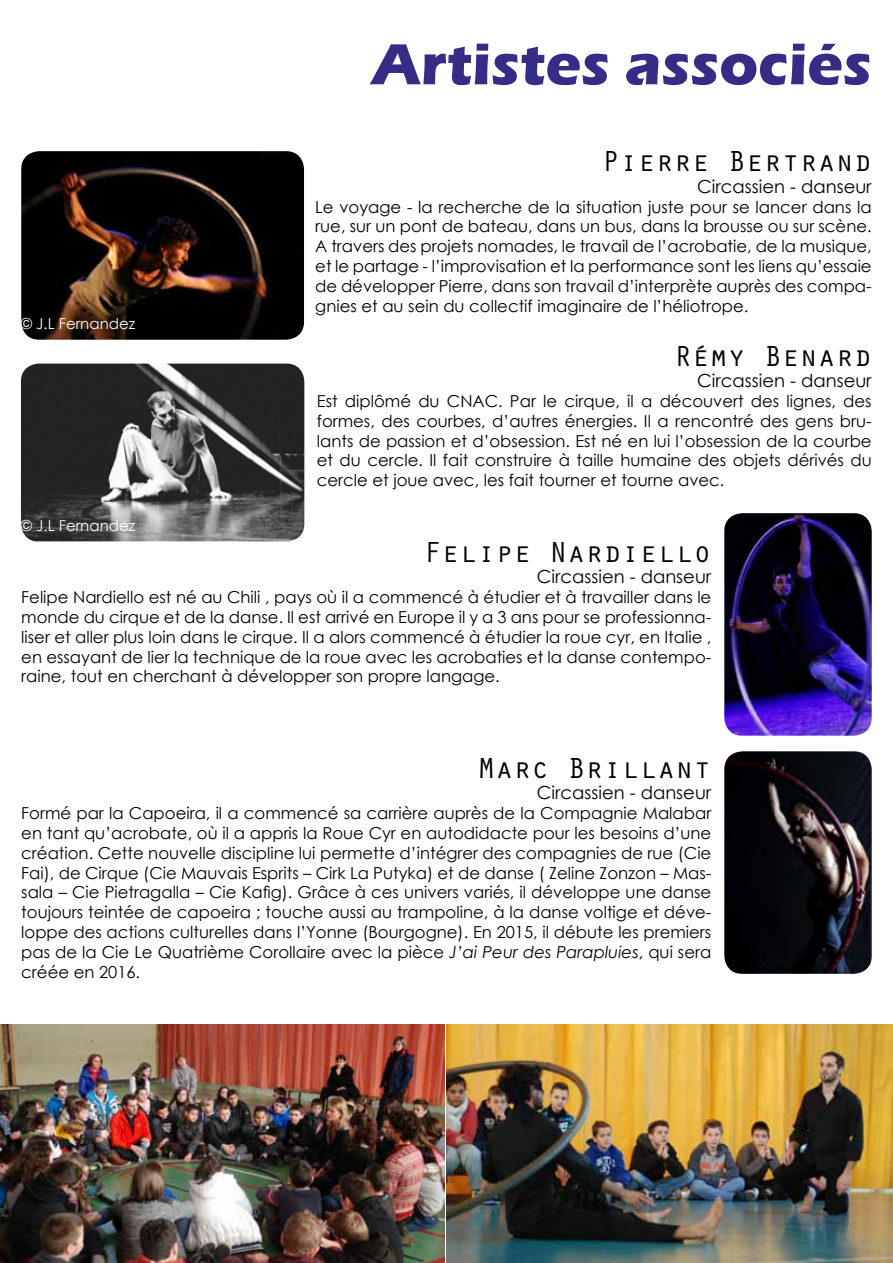
<style>
.page{position:relative;width:893px;height:1263px;background:#fff}
.page>*{position:absolute;margin:0;border:0;box-sizing:border-box;transform-origin:0 0}
.t1{font:700 60px "Eras ITC";color:#352c85}
.t2{font:30px "Orator Std";color:#000}
.t3{font:18px "Century Gothic";color:#000}
.t4{font:16.5px/19.8px "Century Gothic";color:#000;text-align:justify}
.t5{font:15px "Century Gothic";color:#fff}
.s1{font-style:italic}
</style>
<div class="page">
<img style="left:21px;top:151px;width:283px;height:189px">
<img style="left:21px;top:364px;width:283px;height:177px">
<img style="left:724px;top:513px;width:148px;height:223px">
<img style="left:724px;top:751px;width:148px;height:223px">
<img style="left:0;top:1025px;width:444px;height:238px">
<img style="left:446px;top:1025px;width:447px;height:238px">
<p class="t5" style="left:21px;top:313px;width:116px">© J.L Fernandez</p>
<p class="t5" style="left:21px;top:515px;width:116px">© J.L Fernandez</p>
<h1 class="t1" style="left:372px;top:30px;width:501px">Artistes associés</h1>
<h2 class="t2" style="left:602px;top:140px;width:271px">Pierre Bertrand</h2>
<p class="t3" style="left:697px;top:174px;width:176px">Circassien - danseur</p>
<p class="t4" style="left:315px;top:196px;width:558px">Le voyage - la recherche de la situation juste pour se lancer dans la rue, sur un pont de bateau, dans un bus, dans la brousse ou sur scène.<br>A travers des projets nomades, le travail de l’acrobatie, de la musique, et le partage - l’improvisation et la performance sont les liens qu’essaie de développer Pierre, dans son travail d’interprète auprès des compa&shy;gnies et au sein du collectif imaginaire de l’héliotrope.</p>
<h2 class="t2" style="left:674px;top:334px;width:199px">Rémy Benard</h2>
<p class="t3" style="left:697px;top:368px;width:176px">Circassien - danseur</p>
<p class="t4" style="left:317px;top:391px;width:556px">Est diplômé du CNAC. Par le cirque, il a découvert des lignes, des formes, des courbes, d’autres énergies. Il a rencontré des gens bru&shy;lants de passion et d’obsession. Est né en lui l’obsession de la courbe et du cercle. Il fait construire à taille humaine des objets dérivés du cercle et joue avec, les fait tourner et tourne avec.</p>
<h2 class="t2" style="left:423px;top:530px;width:289px">Felipe Nardiello</h2>
<p class="t3" style="left:537px;top:564px;width:176px">Circassien - danseur</p>
<p class="t4" style="left:21px;top:587px;width:692px">Felipe Nardiello est né au Chili , pays où il a commencé à étudier et à travailler dans le monde du cirque et de la danse. Il est arrivé en Europe il y a 3 ans pour se professionna&shy;liser et aller plus loin dans le cirque. Il a alors commencé à étudier la roue cyr, en Italie , en essayant de lier la technique de la roue avec les acrobaties et la danse contempo&shy;raine, tout en cherchant à développer son propre langage.</p>
<h2 class="t2" style="left:477px;top:746px;width:235px">Marc Brillant</h2>
<p class="t3" style="left:537px;top:780px;width:176px">Circassien - danseur</p>
<p class="t4" style="left:21px;top:803px;width:692px">Formé par la Capoeira, il a commencé sa carrière auprès de la Compagnie Malabar en tant qu’acrobate, où il a appris la Roue Cyr en autodidacte pour les besoins d’une création. Cette nouvelle discipline lui permette d’intégrer des compagnies de rue (Cie Fai), de Cirque (Cie Mauvais Esprits – Cirk La Putyka) et de danse ( Zeline Zonzon – Mas&shy;sala – Cie Pietragalla – Cie Kafig). Grâce à ces univers variés, il développe une danse toujours teintée de capoeira ; touche aussi au trampoline, à la danse voltige et déve&shy;loppe des actions culturelles dans l’Yonne (Bourgogne). En 2015, il débute les premiers pas de la Cie Le Quatrième Corollaire avec la pièce <span class="s1">J’ai Peur des Parapluies</span>, qui sera créée en 2016.</p>
</div>
